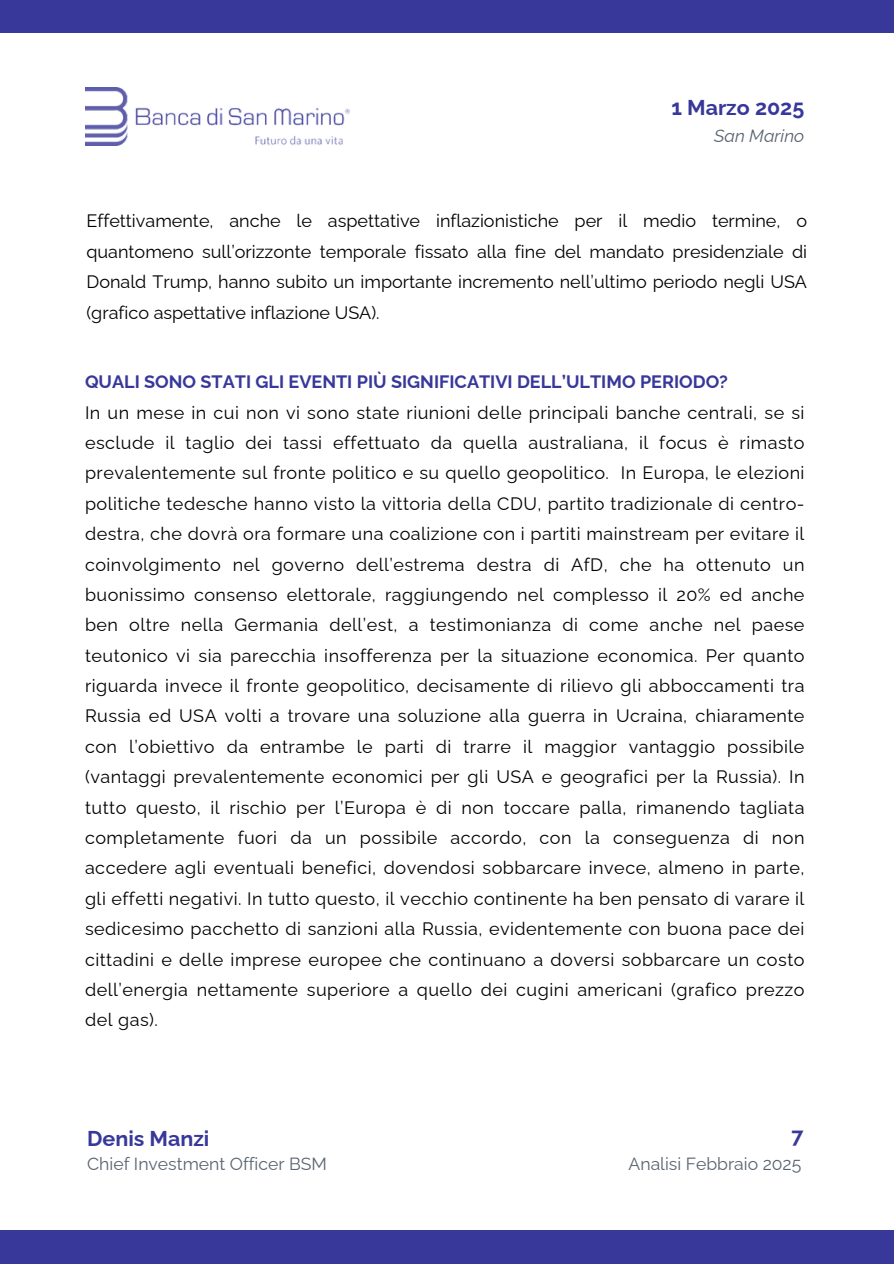
<style>
.page{position:relative;width:894px;height:1264px;background:#fff}
.page>*{position:absolute;margin:0;border:0;box-sizing:border-box;transform-origin:0 0}
.t1{font:700 21.45px "Raleway";color:#38389b}
.t2{font:18px/30.3px "Raleway";letter-spacing:.015em;color:#000;text-align:justify}
.t3{font:700 18px "Raleway";color:#38389b}
.t4{font:17.55px "Raleway";color:#5a6471}
.t5{font:italic 17.55px "Raleway";color:#5a6471}
</style>
<div class="page">
<div style="left:0;top:0;width:893px;height:33px;background:#38389b"></div>
<img style="left:85px;top:87px;width:264px;height:58px">
<div style="left:0;top:1230px;width:893px;height:33px;background:#38389b"></div>
<h1 class="t1" style="left:671px;top:94px;width:134px">1 Marzo 2025</h1>
<h1 class="t5" style="left:714px;top:126px;width:91px">San Marino</h1>
<p class="t2" style="left:86px;top:206px;width:722px">Effettivamente, anche le aspettative inflazionistiche per il medio termine, o quantomeno sull’orizzonte temporale fissato alla fine del mandato presidenziale di Donald Trump, hanno subito un importante incremento nell’ultimo periodo negli USA (grafico aspettative inflazione USA).</p>
<p class="t3" style="left:85px;top:371px;width:644px">QUALI SONO STATI GLI EVENTI PIÙ SIGNIFICATIVI DELL’ULTIMO PERIODO?</p>
<p class="t2" style="left:85px;top:397px;width:720px">In un mese in cui non vi sono state riunioni delle principali banche centrali, se si esclude il taglio dei tassi effettuato da quella australiana, il focus è rimasto prevalentemente sul fronte politico e su quello geopolitico. In Europa, le elezioni politiche tedesche hanno visto la vittoria della CDU, partito tradizionale di centro&shy;destra, che dovrà ora formare una coalizione con i partiti mainstream per evitare il coinvolgimento nel governo dell’estrema destra di AfD, che ha ottenuto un buonissimo consenso elettorale, raggiungendo nel complesso il 20% ed anche ben oltre nella Germania dell’est, a testimonianza di come anche nel paese teutonico vi sia parecchia insofferenza per la situazione economica. Per quanto riguarda invece il fronte geopolitico, decisamente di rilievo gli abboccamenti tra Russia ed USA volti a trovare una soluzione alla guerra in Ucraina, chiaramente con l’obiettivo da entrambe le parti di trarre il maggior vantaggio possibile (vantaggi prevalentemente economici per gli USA e geografici per la Russia). In tutto questo, il rischio per l’Europa è di non toccare palla, rimanendo tagliata completamente fuori da un possibile accordo, con la conseguenza di non accedere agli eventuali benefici, dovendosi sobbarcare invece, almeno in parte, gli effetti negativi. In tutto questo, il vecchio continente ha ben pensato di varare il sedicesimo pacchetto di sanzioni alla Russia, evidentemente con buona pace dei cittadini e delle imprese europee che continuano a doversi sobbarcare un costo dell’energia nettamente superiore a quello dei cugini americani (grafico prezzo del gas).</p>
<p class="t1" style="left:87px;top:1125px;width:124px">Denis Manzi</p>
<p class="t4" style="left:87px;top:1153px;width:241px">Chief Investment Officer BSM</p>
<p class="t1" style="left:791px;top:1122px;width:14px">7</p>
<p class="t4" style="left:628px;top:1153px;width:174px">Analisi Febbraio 2025</p>
</div>
